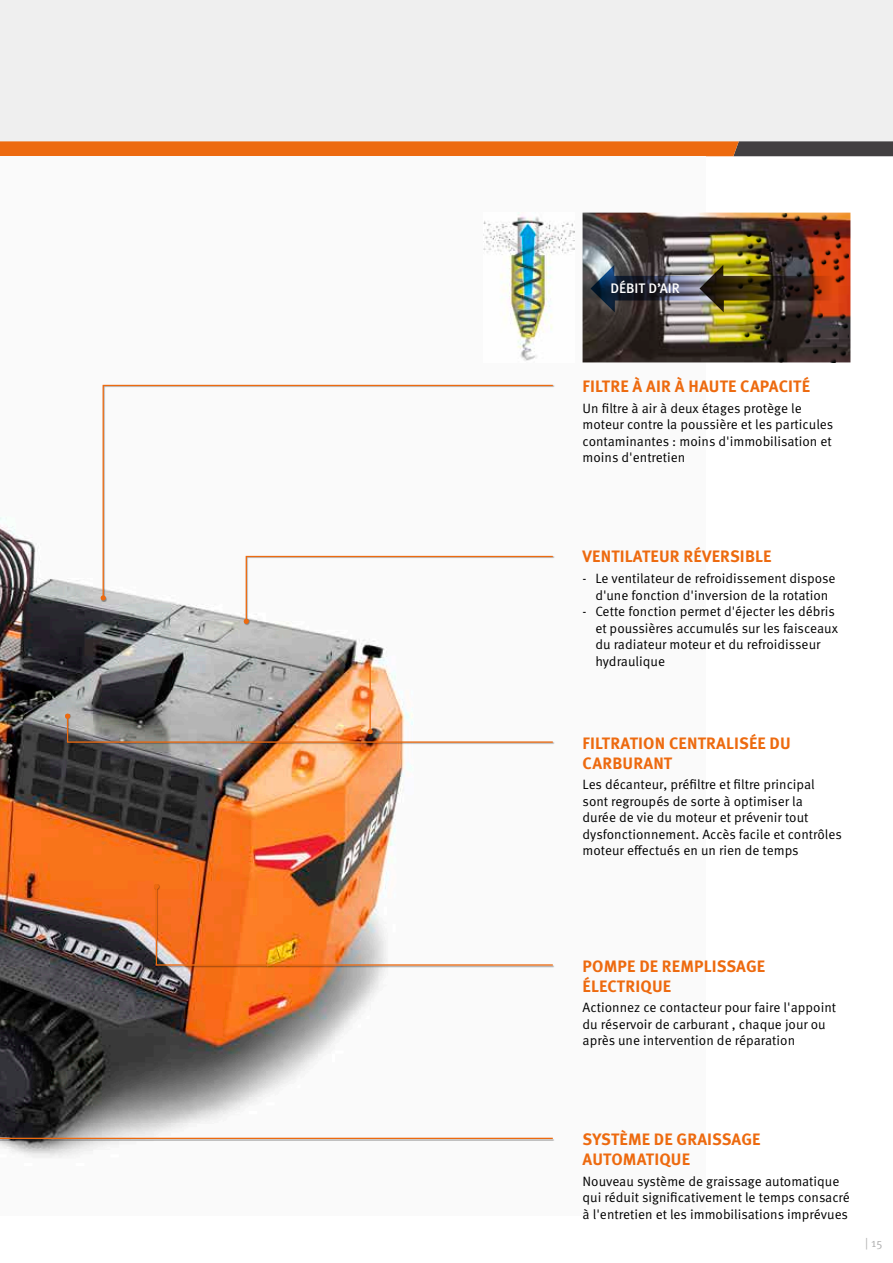
<style>
.page{position:relative;width:893px;height:1263px;background:#fff}
.page>*{position:absolute;margin:0;border:0;box-sizing:border-box;transform-origin:0 0}
.t1{font:700 16.5px/19.5px "Meta Pro";letter-spacing:.01em;color:#ed6a0f}
.t2{font:500 13.8px "Meta Pro";color:#fff}
.t3{font:13.5px/16.5px "Meta Pro Norm";color:#000}
.t4{font:12px "Meta Pro Norm";color:#b2b2b2}
</style>
<div class="page">
<div style="left:0;top:0;width:893px;height:141px;background:#efefef"></div>
<svg style="left:0;top:141px;width:893px;height:15px;background:#cf661d"></svg>
<img style="left:0;top:212px;width:706px;height:946px">
<img style="left:583px;top:213px;width:145px;height:149px">
<img style="left:483px;top:213px;width:91px;height:149px">
<img style="left:728px;top:213px;width:7px;height:149px">
<img style="left:728px;top:227px;width:7px;height:3px">
<img style="left:728px;top:340px;width:7px;height:3px">
<img style="left:736px;top:213px;width:113px;height:149px">
<img style="left:590px;top:265px;width:242px;height:47px">
<svg style="left:102px;top:384px;width:452px;height:215px"></svg>
<svg style="left:101px;top:595px;width:5px;height:5px"></svg>
<div style="left:244px;top:556px;width:310px;height:70px;background:#000;opacity:.35"></div>
<svg style="left:244px;top:555px;width:310px;height:69px"></svg>
<hr style="left:369px;top:667px;width:2px;height:64px;background:#ed6a0f">
<img style="left:0;top:704px;width:554px;height:436px">
<svg style="left:154px;top:884px;width:400px;height:82px"></svg>
<div style="left:65px;top:714px;width:489px;height:30px;background:#000;opacity:.35"></div>
<img style="left:65px;top:713px;width:489px;height:30px">
<p class="t2" style="left:610px;top:277px;width:71px">DÉBIT D’AIR</p>
<p class="t1" style="left:583px;top:375px;width:229px">FILTRE À AIR À HAUTE CAPACITÉ</p>
<p class="t3" style="left:583px;top:399px;width:252px">Un filtre à air à deux étages protège le moteur contre la poussière et les particules contaminantes : moins d'immobilisation et moins d'entretien</p>
<p class="t1" style="left:583px;top:546px;width:190px">VENTILATEUR RÉVERSIBLE</p>
<p class="t3" style="left:583px;top:569px;width:255px;text-align:center">- Le ventilateur de refroidissement dispose d'une fonction d'inversion de la rotation</p>
<p class="t3" style="left:595px;top:602px;width:244px;text-indent:-13px">- Cette fonction permet d'éjecter les débris et poussières accumulés sur les faisceaux du radiateur moteur et du refroidisseur hydraulique</p>
<p class="t1" style="left:583px;top:733px;width:210px">FILTRATION CENTRALISÉE DU<br>CARBURANT</p>
<p class="t3" style="left:583px;top:776px;width:261px">Les décanteur, préfiltre et filtre principal sont regroupés de sorte à optimiser la<br>durée de vie du moteur et prévenir tout dysfonctionnement. Accès facile et contrôles moteur effectués en un rien de temps</p>
<p class="t1" style="left:583px;top:955px;width:184px">POMPE DE REMPLISSAGE<br>ÉLECTRIQUE</p>
<p class="t3" style="left:583px;top:998px;width:255px">Actionnez ce contacteur pour faire l'appoint du réservoir de carburant , chaque jour ou après une intervention de réparation</p>
<p class="t1" style="left:583px;top:1129px;width:179px">SYSTÈME DE GRAISSAGE<br>AUTOMATIQUE</p>
<p class="t3" style="left:583px;top:1172px;width:269px">Nouveau système de graissage automatique qui réduit significativement le temps consacré à l'entretien et les immobilisations imprévues</p>
<p class="t4" style="left:865px;top:1233px;width:19px">| 15</p>
</div>
